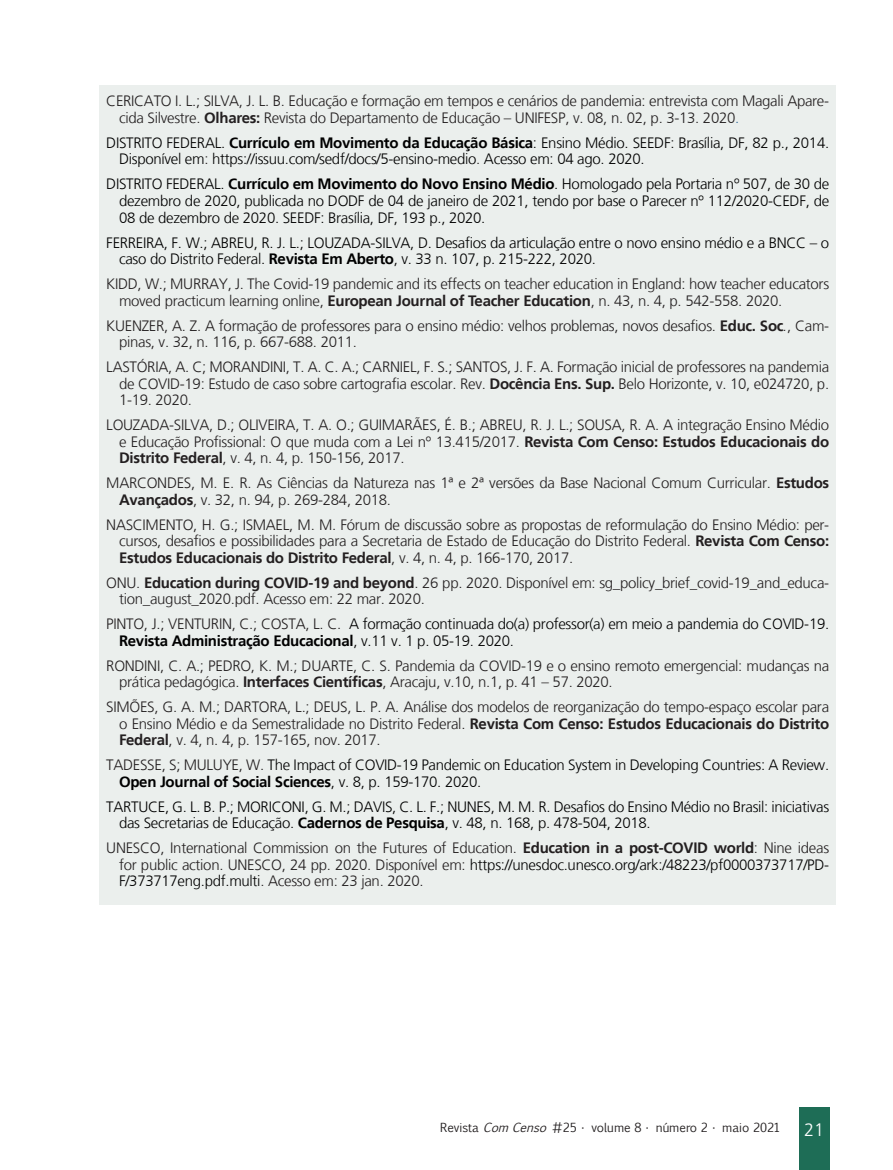
<style>
.page{position:relative;width:893px;height:1170px;background:#fff}
.page>*{position:absolute;margin:0;border:0;box-sizing:border-box;transform-origin:0 0}
.t1{font:300 18px "Frutiger LT";color:#fff}
.Referências__10{font:300 15px/16.5px "Frutiger LT";letter-spacing:-.02em;color:#231f20}
.Referências__10-2{font:300 15px/16.5px "Frutiger LT";letter-spacing:-.02em;color:#000}
.t2{font:12px "Euphemia CAS";color:#231f20}
.s1{font-weight:700}
.s2{color:#326c99}
.s3{color:#231f20}
.s4{font-style:italic}
.s5{color:#000}
</style>
<div class="page">
<div style="left:799px;top:1107px;width:30px;height:62px;background:#1e6d56"></div>
<div style="left:99px;top:85px;width:737px;height:819px;background:#ebefed"></div>
<p class="Referências__10" style="left:119px;top:93px;width:712px;text-indent:-13px">CERICATO I. L.; SILVA, J. L. B. Educação e formação em tempos e cenários de pandemia: entrevista com Magali Apare&shy;cida Silvestre. <span class="s1">Olhares:</span> Revista do Departamento de Educação – UNIFESP, v. 08, n. 02, p. 3-13. 2020<span class="s2">.</span></p>
<p class="Referências__10-2" style="left:119px;top:135px;width:712px;text-indent:-13px">DISTRITO FEDERAL. <span class="s1">Currículo em Movimento da Educação Básica</span>: Ensino Médio. SEEDF: Brasília, DF, 82 p., 2014.<br>Disponível em<span class="s3">:</span> https://issuu.com/sedf/docs/5-ensino-medio<span class="s3">.</span> Acesso em: 04 ago. 2020.</p>
<p class="Referências__10-2" style="left:119px;top:176px;width:712px;text-align:justify;text-indent:-13px">DISTRITO FEDERAL. <span class="s1">Currículo em Movimento do Novo Ensino Médio</span>. Homologado pela Portaria nº 507, de 30 de dezembro de 2020, publicada no DODF de 04 de janeiro de 2021, tendo por base o Parecer nº 112/2020-CEDF, de 08 de dezembro de 2020. SEEDF: Brasília, DF, 193 p., 2020.</p>
<p class="Referências__10-2" style="left:119px;top:234px;width:712px;text-indent:-13px">FERREIRA, F. W.; ABREU, R. J. L.; LOUZADA-SILVA, D. Desafios da articulação entre o novo ensino médio e a BNCC – o caso do Distrito Federal. <span class="s1">Revista Em Aberto</span>, v. 33 n. 107, p. 215-222, 2020.</p>
<p class="Referências__10" style="left:119px;top:276px;width:712px;text-indent:-13px">KIDD, W.; MURRAY, J. The Covid-19 pandemic and its effects on teacher education in England: how teacher educators moved practicum learning online, <span class="s1">European Journal of Teacher Education</span>, n. 43, n. 4, p. 542-558. 2020.</p>
<p class="Referências__10" style="left:119px;top:317px;width:712px;text-indent:-13px">KUENZER, A. Z. A formação de professores para o ensino médio: velhos problemas, novos desafios. <span class="s1">Educ. Soc</span><span class="s4">.</span>, Cam&shy;pinas, v. 32, n. 116, p. 667-688. 2011.</p>
<p class="Referências__10" style="left:119px;top:359px;width:712px;text-align:justify;text-indent:-13px">LASTÓRIA, A. C; MORANDINI, T. A. C. A.; CARNIEL, F. S.; SANTOS, J. F. A. Formação inicial de professores na pandemia de COVID-19: Estudo de caso sobre cartografia escolar. Rev. <span class="s1">Docência Ens. Sup.</span> Belo Horizonte, v. 10, e024720, p.<br>1-19. 2020.</p>
<p class="Referências__10" style="left:119px;top:417px;width:712px;text-align:justify;text-indent:-13px">LOUZADA-SILVA, D.; OLIVEIRA, T. A. O.; GUIMARÃES, É. B.; ABREU, R. J. L.; SOUSA, R. A. A integração Ensino Médio e Educação Profissional: O que muda com a Lei nº 13.415/2017. <span class="s1">Revista Com Censo: Estudos Educacionais do Distrito Federal</span>, v. 4, n. 4, p. 150-156, 2017.</p>
<p class="Referências__10" style="left:119px;top:475px;width:712px;text-indent:-13px">MARCONDES, M. E. R. As Ciências da Natureza nas 1ª e 2ª versões da Base Nacional Comum Curricular. <span class="s1">Estudos<br>Avançados</span>, v. 32, n. 94, p. 269-284, 2018.</p>
<p class="Referências__10" style="left:119px;top:516px;width:712px;text-align:justify;text-indent:-13px">NASCIMENTO, H. G.; ISMAEL, M. M. Fórum de discussão sobre as propostas de reformulação do Ensino Médio: per&shy;cursos, desafios e possibilidades para a Secretaria de Estado de Educação do Distrito Federal. <span class="s1">Revista Com Censo:<br>Estudos Educacionais do Distrito Federal</span>, v. 4, n. 4, p. 166-170, 2017.</p>
<p class="Referências__10" style="left:119px;top:574px;width:712px;text-indent:-13px">ONU. <span class="s1">Education during COVID-19 and beyond</span>. 26 pp. 2020. Disponível em: sg_policy_brief_covid-19_and_educa&shy;tion_august_2020.pdf. Acesso em: 22 mar. 2020.</p>
<p class="Referências__10-2" style="left:119px;top:616px;width:712px;text-indent:-13px"><span class="s3">PINTO, J.; VENTURIN, C.; COSTA, L. C.</span> A formação continuada do(a) professor(a) em meio a pandemia do COVID-19.<br><span class="s1">Revista Administração Educacional</span>, v.11 v. 1 p. 05-19. 2020.</p>
<p class="Referências__10" style="left:119px;top:657px;width:712px;text-indent:-13px">RONDINI, C. A.; PEDRO, K. M.; DUARTE, C. S. Pandemia da COVID-19 e o ensino remoto emergencial: mudanças na prática pedagógica. <span class="s1">Interfaces Científicas</span>, Aracaju, v.10, n.1, p. 41 – 57. 2020.</p>
<p class="Referências__10" style="left:119px;top:699px;width:712px;text-align:justify;text-indent:-13px">SIMÕES, G. A. M.; DARTORA, L.; DEUS, L. P. A. Análise dos modelos de reorganização do tempo-espaço escolar para o Ensino Médio e da Semestralidade no Distrito Federal. <span class="s1">Revista Com Censo: Estudos Educacionais do Distrito Federal</span>, v. 4, n. 4, p. 157-165, nov. 2017.</p>
<p class="Referências__10-2" style="left:119px;top:757px;width:712px;text-indent:-13px"><span class="s3">TADESSE, S; MULUYE, W.</span> The Impact of COVID-19 Pandemic on Education System in Developing Countries: A Review.<br><span class="s1">Open Journal of Social Sciences</span>, v. 8, p. 159-170. 2020.</p>
<p class="Referências__10-2" style="left:119px;top:798px;width:712px;text-indent:-13px">TARTUCE, G. L. B. P.; MORICONI, G. M.; DAVIS, C. L. F.; NUNES, M. M. R. Desafios do Ensino Médio no Brasil: iniciativas das Secretarias de Educação. <span class="s1">Cadernos de Pesquisa</span>, v. 48, n. 168, p. 478-504, 2018.</p>
<p class="Referências__10" style="left:119px;top:840px;width:712px;text-align:justify;text-indent:-13px">UNESCO, International Commission on the Futures of Education. <span class="s1">Education in a post-COVID world</span>: Nine ideas for public action. UNESCO, 24 pp. 2020. Disponível em: <span class="s5">https://unesdoc.unesco.org/ark:/48223/pf0000373717/PD-F/373717eng.pdf.multi</span>. Acesso em: 23 jan. 2020.</p>
<p class="t2" style="left:440px;top:1119px;width:342px">Revista <span class="s4">ComCenso</span> #25 • volume 8 • número 2 • maio 2021</p>
<p class="t1" style="left:804px;top:1119px;width:22px">21</p>
</div>
